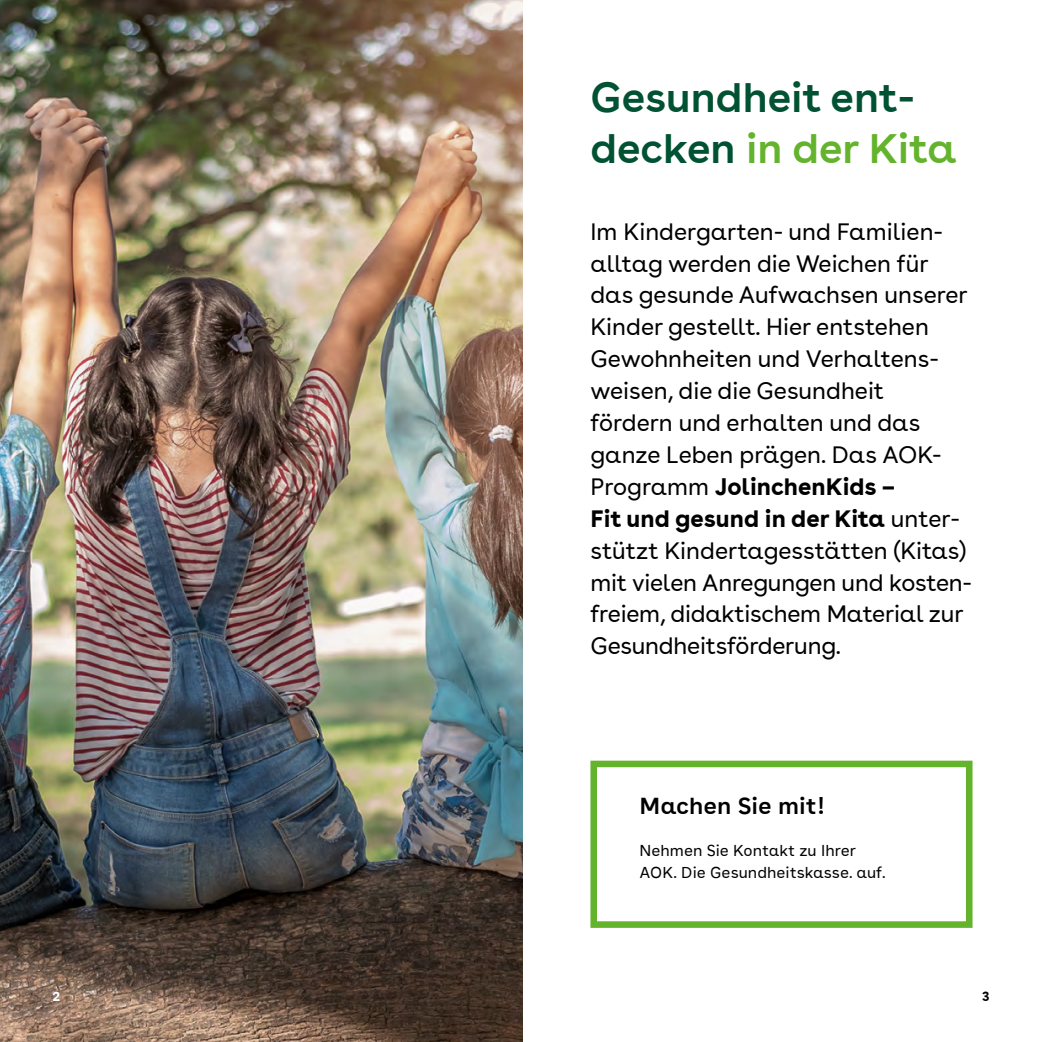
<style>
.page{position:relative;width:1042px;height:1042px;background:#fff}
.page>*{position:absolute;margin:0;border:0;box-sizing:border-box;transform-origin:0 0}
.t1{font:600 42px/51.1px "AOK Buenos Aires";color:#005232}
.t2{font:23.62px/31.8px "AOK Buenos Aires";color:#000}
.t3{font:600 23.62px "AOK Buenos Aires Text";color:#000}
.t4{font:15.75px/21.3px "AOK Buenos Aires Text";color:#000}
.t5{font:700 13.12px "AOK Buenos Aires Text";color:#fff}
.t6{font:700 13.12px "AOK Buenos Aires Text";color:#000}
.s1{color:#64b32c}
.s2{font-weight:700}
</style>
<div class="page">
<img style="left:0;top:0;width:522px;height:1042px">
<div style="left:590px;top:760px;width:382px;height:168px;border:7px solid #64b32c"></div>
<h1 class="t1" style="left:590px;top:68px;width:368px">Gesundheit ent&shy;decken <span class="s1">in der Kita</span></h1>
<p class="t2" style="left:590px;top:213px;width:383px">Im Kindergarten- und Familien&shy;alltag werden die Weichen für das gesunde Aufwachsen unserer<br>Kinder gestellt. Hier entstehen<br>Gewohnheiten und Verhaltens&shy;weisen, die die Gesundheit fördern und erhalten und das ganze Leben prägen. Das AOK-<br>Programm <span class="s2">JolinchenKids –<br>Fit und gesund in der Kita</span> unter&shy;stützt Kindertagesstätten (Kitas) mit vielen Anregungen und kosten&shy;freiem, didaktischem Material zur<br>Gesundheitsförderung.</p>
<p class="t3" style="left:639px;top:785px;width:187px">Machen Sie mit!</p>
<p class="t4" style="left:639px;top:839px;width:247px">Nehmen Sie Kontakt zu Ihrer<br>AOK. Die Gesundheitskasse. auf.</p>
<p class="t5" style="left:53px;top:985px;width:9px">2</p>
<p class="t6" style="left:982px;top:985px;width:9px">3</p>
</div>
